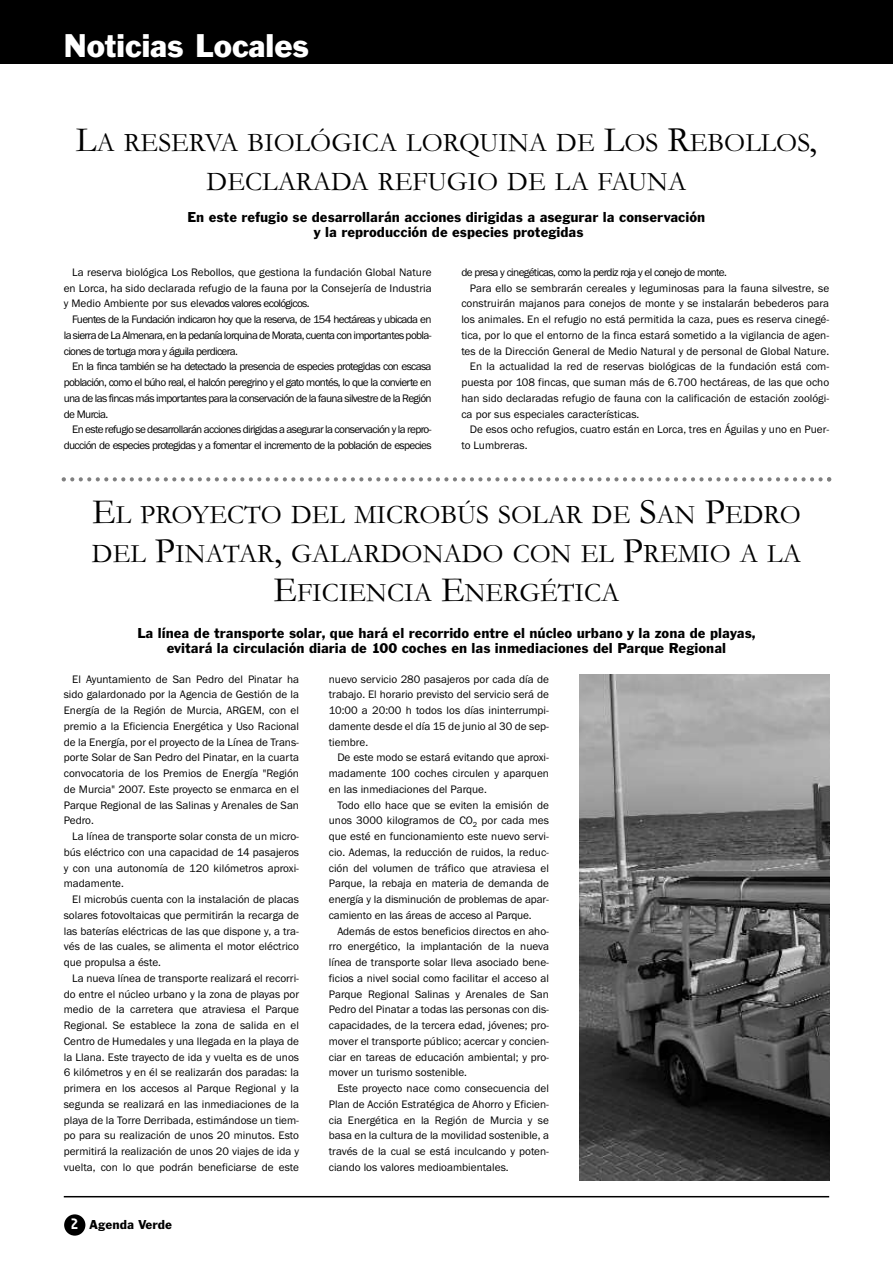
<style>
.page{position:relative;width:893px;height:1263px;background:#fff}
.page>*{position:absolute;margin:0;border:0;box-sizing:border-box;transform-origin:0 0}
.t1{font:30px "Franklin Gothic BT";color:#fff}
.t2{font:27px/39px "Garamond";color:#000;text-align:center}
.t3{font:15px/15px "Franklin Gothic";color:#000;text-align:center}
.t4{font:13.5px "Franklin Gothic";color:#000}
.t5{font:11.25px/15.8px "Franklin Gothic";color:#000;text-align:justify}
.t6{font:11.25px/15.8px "Franklin Gothic";letter-spacing:-.06em;color:#000;text-align:right}
.s1{font-size:36px}
.s2{font-family:"citizen";font-size:15px;color:#fff}
</style>
<div class="page">
<div style="left:0;top:0;width:893px;height:64px;background:#000"></div>
<div style="left:64px;top:1214px;width:21px;height:21px;background:#000;border-radius:50%"></div>
<hr style="left:64px;top:1196px;width:765px;height:1px;background:#000">
<img style="left:579px;top:674px;width:250px;height:506px">
<svg style="left:62px;top:477px;width:769px;height:4px"></svg>
<h1 class="t1" style="left:64px;top:29px;width:247px">Noticias Locales</h1>
<h2 class="t2" style="left:76px;top:122px;width:743px"><span class="s1">L</span>A RESERVA BIOLÓGICA LORQUINA DE <span class="s1">L</span>OS <span class="s1">R</span>EBOLLOS<span class="s1">,<br></span>DECLARADA REFUGIO DE LA FAUNA</h2>
<h3 class="t3" style="left:188px;top:209px;width:519px">En este refugio se desarrollarán acciones dirigidas a asegurar la conservación y la reproducción de especies protegidas</h3>
<p class="t5" style="left:64px;top:264px;width:369px;text-indent:9px">La reserva biológica Los Rebollos, que gestiona la fundación Global Nature en Lorca, ha sido declarada refugio de la fauna por la Consejería de Industria y Medio Ambiente por sus elevados valores ecológicos.</p>
<p class="t5" style="left:64px;top:311px;width:369px;text-indent:9px">Fuentes de la Fundación indicaron hoy que la reserva, de 154 hectáreas y ubicada en la sierra de La Almenara, en la pedanía lorquina de Morata, cuenta con importantes pobla&shy;ciones de tortuga mora y águila perdicera.</p>
<p class="t5" style="left:64px;top:359px;width:369px;text-indent:9px">En la finca también se ha detectado la presencia de especies protegidas con escasa población, como el búho real, el halcón peregrino y el gato montés, lo que la convierte en una de las fincas más importantes para la conservación de la fauna silvestre de la Región de Murcia.</p>
<p class="t6" style="left:64px;top:422px;width:369px">En este refugio se desarrollarán acciones dirigidas a asegurar la conservación y la repro&shy;ducción de especies protegidas y a fomentar el incremento de la población de especies</p>
<p class="t6" style="left:461px;top:264px;width:267px">de presa y cinegéticas, como la perdiz roja y el conejo de monte.</p>
<p class="t5" style="left:470px;top:280px;width:361px">Para ello se sembrarán cereales y leguminosas para la fauna silvestre, se</p>
<p class="t5" style="left:461px;top:296px;width:369px">construirán majanos para conejos de monte y se instalarán bebederos para</p>
<p class="t5" style="left:461px;top:311px;width:369px">los animales. En el refugio no está permitida la caza, pues es reserva cinegé-</p>
<p class="t5" style="left:461px;top:327px;width:369px">tica, por lo que el entorno de la finca estará sometido a la vigilancia de agen-</p>
<p class="t5" style="left:461px;top:343px;width:369px">tes de la Dirección General de Medio Natural y de personal de Global Nature.</p>
<p class="t5" style="left:470px;top:359px;width:361px">En la actualidad la red de reservas biológicas de la fundación está com-</p>
<p class="t5" style="left:461px;top:374px;width:369px">puesta por 108 fincas, que suman más de 6.700 hectáreas, de las que ocho</p>
<p class="t5" style="left:461px;top:390px;width:369px">han sido declaradas refugio de fauna con la calificación de estación zoológi-</p>
<p class="t5" style="left:461px;top:406px;width:180px">ca por sus especiales características.</p>
<p class="t5" style="left:470px;top:422px;width:361px">De esos ocho refugios, cuatro están en Lorca, tres en Águilas y uno en Puer-</p>
<p class="t5" style="left:461px;top:437px;width:68px">to Lumbreras.</p>
<h2 class="t2" style="left:92px;top:494px;width:710px"><span class="s1">E</span>L PROYECTO DEL MICROBÚS SOLAR DE <span class="s1">S</span>AN <span class="s1">P</span>EDRO<br>DEL <span class="s1">P</span>INATAR<span class="s1">,</span> GALARDONADO CON EL <span class="s1">P</span>REMIO A LA<br><span class="s1">E</span>FICIENCIA <span class="s1">E</span>NERGÉTICA</h2>
<h3 class="t3" style="left:137px;top:625px;width:620px;line-height:15.8px">La línea de transporte solar, que hará el recorrido entre el núcleo urbano y la zona de playas, evitará la circulación diaria de 100 coches en las inmediaciones del Parque Regional</h3>
<p class="t5" style="left:64px;top:671px;width:237px;text-indent:9px">El Ayuntamiento de San Pedro del Pinatar ha sido galardonado por la Agencia de Gestión de la Energía de la Región de Murcia, ARGEM, con el premio a la Eficiencia Energética y Uso Racional de la Energía, por el proyecto de la Línea de Trans&shy;porte Solar de San Pedro del Pinatar, en la cuarta convocatoria de los Premios de Energía "Región de Murcia" 2007. Este proyecto se enmarca en el Parque Regional de las Salinas y Arenales de San Pedro.</p>
<p class="t5" style="left:64px;top:828px;width:237px;text-indent:9px">La línea de transporte solar consta de un micro&shy;bús eléctrico con una capacidad de 14 pasajeros y con una autonomía de 120 kilómetros aproxi&shy;madamente.</p>
<p class="t5" style="left:64px;top:891px;width:237px;text-indent:9px">El microbús cuenta con la instalación de placas solares fotovoltaicas que permitirán la recarga de las baterías eléctricas de las que dispone y, a tra&shy;vés de las cuales, se alimenta el motor eléctrico que propulsa a éste.</p>
<p class="t5" style="left:64px;top:970px;width:237px;text-indent:9px">La nueva línea de transporte realizará el recorri&shy;do entre el núcleo urbano y la zona de playas por medio de la carretera que atraviesa el Parque Regional. Se establece la zona de salida en el Centro de Humedales y una llegada en la playa de la Llana. Este trayecto de ida y vuelta es de unos 6 kilómetros y en él se realizarán dos paradas: la primera en los accesos al Parque Regional y la segunda se realizará en las inmediaciones de la playa de la Torre Derribada, estimándose un tiem&shy;po para su realización de unos 20 minutos. Esto permitirá la realización de unos 20 viajes de ida y vuelta, con lo que podrán beneficiarse de este</p>
<p class="t5" style="left:329px;top:671px;width:222px">nuevo servicio 280 pasajeros por cada día de trabajo. El horario previsto del servicio será de 10:00 a 20:00 h todos los días ininterrumpi&shy;damente desde el día 15 de junio al 30 de sep&shy;tiembre.</p>
<p class="t5" style="left:329px;top:750px;width:222px;text-indent:9px">De este modo se estará evitando que aproxi&shy;madamente 100 coches circulen y aparquen en las inmediaciones del Parque.</p>
<p class="t5" style="left:329px;top:797px;width:222px;text-indent:9px">Todo ello hace que se eviten la emisión de unos 3000 kilogramos de CO<sub>2</sub> por cada mes que esté en funcionamiento este nuevo servi&shy;cio. Ademas, la reducción de ruidos, la reduc&shy;ción del volumen de tráfico que atraviesa el Parque, la rebaja en materia de demanda de energía y la disminución de problemas de apar&shy;camiento en las áreas de acceso al Parque.</p>
<p class="t5" style="left:329px;top:923px;width:222px;text-indent:9px">Además de estos beneficios directos en aho&shy;rro energético, la implantación de la nueva línea de transporte solar lleva asociado bene&shy;ficios a nivel social como facilitar el acceso al Parque Regional Salinas y Arenales de San Pedro del Pinatar a todas las personas con dis&shy;capacidades, de la tercera edad, jóvenes; pro&shy;mover el transporte público; acercar y concien&shy;ciar en tareas de educación ambiental; y pro&shy;mover un turismo sostenible.</p>
<p class="t5" style="left:329px;top:1080px;width:222px;text-indent:9px">Este proyecto nace como consecuencia del Plan de Acción Estratégica de Ahorro y Eficien&shy;cia Energética en la Región de Murcia y se basa en la cultura de la movilidad sostenible, a través de la cual se está inculcando y poten&shy;ciando los valores medioambientales.</p>
<p class="t4" style="left:72px;top:1216px;width:102px"><span class="s2">2</span> Agenda Verde</p>
</div>
